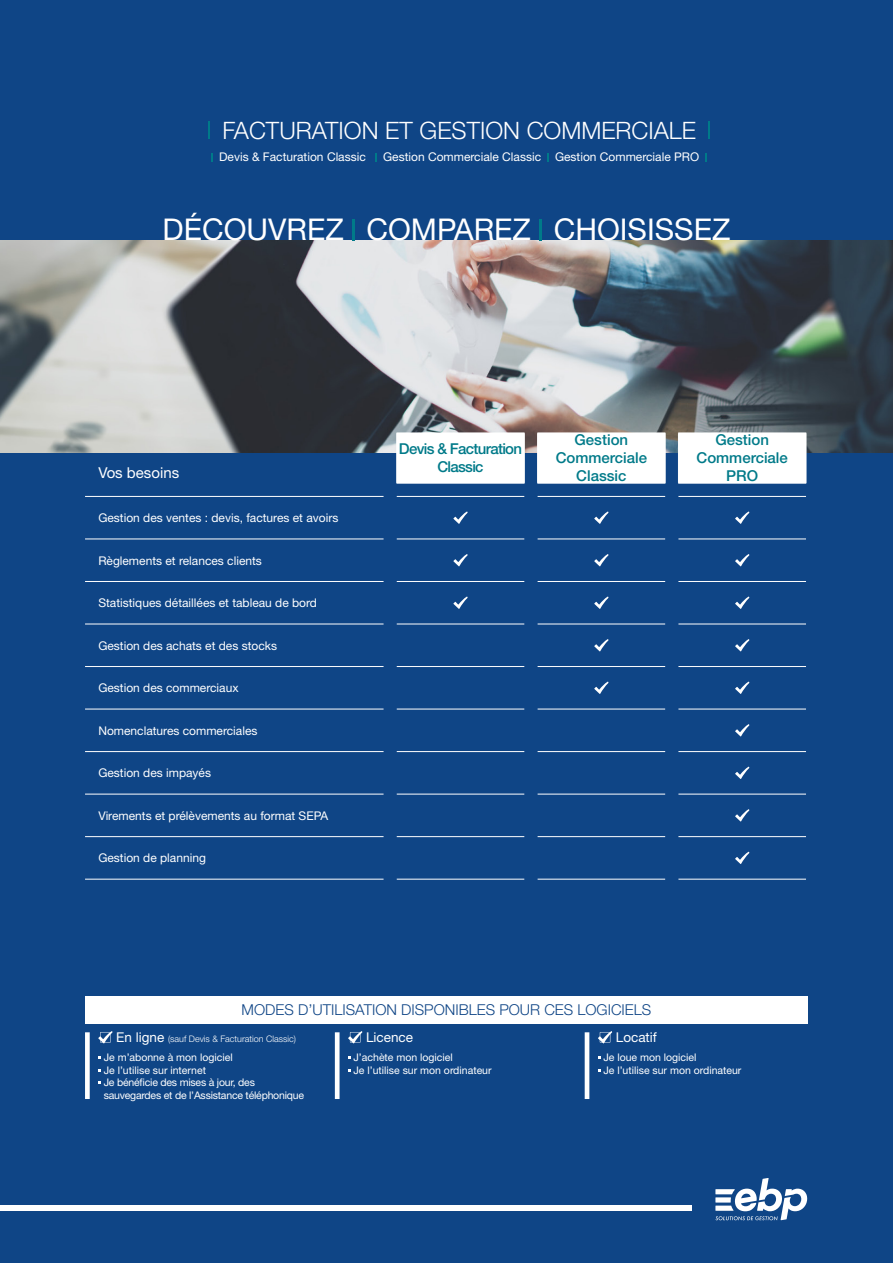
<style>
.page{position:relative;width:893px;height:1263px;background:#0f4586}
.page>*{position:absolute;margin:0;border:0;box-sizing:border-box;transform-origin:0 0}
.t1{font:30px "Helvetica Neue LT Std";color:#fff}
.t2{font:300 24px "Helvetica Neue LT Std";color:#fff}
.t3{font:500 15px/18px "Helvetica Neue LT Std";color:#007a89;text-align:center}
.t4{font:300 15px "Helvetica Neue LT Std";color:#0f4586}
.t5{font:500 15px/18px "Helvetica Neue LT Std";letter-spacing:-.045em;color:#007a89;text-align:center}
.t6{font:15px "Helvetica Neue LT Std";color:#fff}
.t7{font:13.5px "Helvetica Neue LT Std";color:#fff}
.t8{font:12px "Helvetica Neue LT Std";color:#fff}
.t9{font:10.5px/12.6px "Helvetica Neue LT Std";letter-spacing:-.02em;color:#fff}
.t10{font:10.5px/12.6px "Helvetica Neue LT Std";color:#fff}
.t11{font:300 9px "Helvetica Neue LT Std";color:#fff}
.s1{font-weight:400;font-size:13.5px}
</style>
<div class="page">
<div style="left:0;top:1205px;width:692px;height:6px;background:#fff"></div>
<svg style="left:208px;top:121px;width:2px;height:17px"></svg>
<svg style="left:708px;top:121px;width:2px;height:17px"></svg>
<svg style="left:211px;top:153px;width:2px;height:8px"></svg>
<svg style="left:375px;top:153px;width:2px;height:8px"></svg>
<svg style="left:547px;top:153px;width:2px;height:8px"></svg>
<svg style="left:705px;top:153px;width:2px;height:8px"></svg>
<svg style="left:715px;top:1178px;width:92px;height:42px"></svg>
<img style="left:0;top:240px;width:893px;height:213px">
<div style="left:85px;top:996px;width:723px;height:27px;background:#fff"></div>
<div style="left:397px;top:433px;width:409px;height:50px;background:#fff"></div>
<hr style="left:85px;top:496px;width:299px;height:1px;background:#fff">
<hr style="left:397px;top:496px;width:127px;height:1px;background:#fff">
<hr style="left:538px;top:496px;width:127px;height:1px;background:#fff">
<hr style="left:678px;top:496px;width:128px;height:1px;background:#fff">
<hr style="left:85px;top:539px;width:299px;height:1px;background:#fff">
<hr style="left:397px;top:539px;width:127px;height:1px;background:#fff">
<hr style="left:538px;top:539px;width:127px;height:1px;background:#fff">
<hr style="left:678px;top:539px;width:128px;height:1px;background:#fff">
<hr style="left:85px;top:581px;width:299px;height:1px;background:#fff">
<hr style="left:397px;top:581px;width:127px;height:1px;background:#fff">
<hr style="left:538px;top:581px;width:127px;height:1px;background:#fff">
<hr style="left:678px;top:581px;width:128px;height:1px;background:#fff">
<hr style="left:85px;top:624px;width:299px;height:1px;background:#fff">
<hr style="left:397px;top:624px;width:127px;height:1px;background:#fff">
<hr style="left:538px;top:624px;width:127px;height:1px;background:#fff">
<hr style="left:678px;top:624px;width:128px;height:1px;background:#fff">
<hr style="left:85px;top:666px;width:299px;height:1px;background:#fff">
<hr style="left:397px;top:666px;width:127px;height:1px;background:#fff">
<hr style="left:538px;top:666px;width:127px;height:1px;background:#fff">
<hr style="left:678px;top:666px;width:128px;height:1px;background:#fff">
<hr style="left:85px;top:709px;width:299px;height:1px;background:#fff">
<hr style="left:397px;top:709px;width:127px;height:1px;background:#fff">
<hr style="left:538px;top:709px;width:127px;height:1px;background:#fff">
<hr style="left:678px;top:709px;width:128px;height:1px;background:#fff">
<hr style="left:85px;top:751px;width:299px;height:1px;background:#fff">
<hr style="left:397px;top:751px;width:127px;height:1px;background:#fff">
<hr style="left:538px;top:751px;width:127px;height:1px;background:#fff">
<hr style="left:678px;top:751px;width:128px;height:1px;background:#fff">
<hr style="left:85px;top:794px;width:299px;height:1px;background:#fff">
<hr style="left:397px;top:794px;width:127px;height:1px;background:#fff">
<hr style="left:538px;top:794px;width:127px;height:1px;background:#fff">
<hr style="left:678px;top:794px;width:128px;height:1px;background:#fff">
<hr style="left:85px;top:836px;width:299px;height:1px;background:#fff">
<hr style="left:85px;top:879px;width:299px;height:1px;background:#fff">
<hr style="left:397px;top:836px;width:127px;height:1px;background:#fff">
<hr style="left:397px;top:879px;width:127px;height:1px;background:#fff">
<hr style="left:538px;top:836px;width:127px;height:1px;background:#fff">
<hr style="left:538px;top:879px;width:127px;height:1px;background:#fff">
<hr style="left:678px;top:836px;width:128px;height:1px;background:#fff">
<hr style="left:678px;top:879px;width:128px;height:1px;background:#fff">
<hr style="left:396px;top:433px;width:129px;height:1px;background:#fff">
<hr style="left:396px;top:433px;width:1px;height:50px;background:#fff">
<hr style="left:524px;top:433px;width:1px;height:50px;background:#fff">
<hr style="left:537px;top:433px;width:128px;height:1px;background:#fff">
<hr style="left:537px;top:433px;width:1px;height:50px;background:#fff">
<hr style="left:665px;top:433px;width:1px;height:50px;background:#fff">
<hr style="left:678px;top:433px;width:128px;height:1px;background:#fff">
<hr style="left:678px;top:433px;width:1px;height:50px;background:#fff">
<hr style="left:806px;top:433px;width:1px;height:50px;background:#fff">
<hr style="left:396px;top:483px;width:129px;height:1px;background:#fff">
<hr style="left:537px;top:483px;width:128px;height:1px;background:#fff">
<hr style="left:678px;top:483px;width:128px;height:1px;background:#fff">
<svg style="left:453px;top:511px;width:15px;height:13px"></svg>
<svg style="left:594px;top:511px;width:14px;height:13px"></svg>
<svg style="left:735px;top:511px;width:14px;height:13px"></svg>
<svg style="left:453px;top:554px;width:15px;height:12px"></svg>
<svg style="left:594px;top:554px;width:14px;height:12px"></svg>
<svg style="left:735px;top:554px;width:14px;height:12px"></svg>
<svg style="left:453px;top:596px;width:15px;height:13px"></svg>
<svg style="left:594px;top:596px;width:14px;height:13px"></svg>
<svg style="left:735px;top:596px;width:14px;height:13px"></svg>
<svg style="left:594px;top:639px;width:14px;height:12px"></svg>
<svg style="left:735px;top:639px;width:14px;height:12px"></svg>
<svg style="left:594px;top:681px;width:14px;height:13px"></svg>
<svg style="left:735px;top:681px;width:14px;height:13px"></svg>
<svg style="left:735px;top:724px;width:14px;height:12px"></svg>
<svg style="left:735px;top:766px;width:14px;height:13px"></svg>
<svg style="left:735px;top:809px;width:14px;height:13px"></svg>
<svg style="left:735px;top:852px;width:14px;height:12px"></svg>
<div style="left:85px;top:1032px;width:5px;height:67px;background:#fff"></div>
<svg style="left:98px;top:1031px;width:15px;height:12px"></svg>
<div style="left:335px;top:1032px;width:5px;height:67px;background:#fff"></div>
<svg style="left:348px;top:1031px;width:14px;height:12px"></svg>
<hr style="left:585px;top:1032px;width:4px;height:67px;background:#fff">
<svg style="left:598px;top:1031px;width:14px;height:12px"></svg>
<hr style="left:352px;top:219px;width:2px;height:21px;background:#007a89">
<hr style="left:539px;top:219px;width:3px;height:21px;background:#007a89">
<h2 class="t2" style="left:222px;top:115px;width:475px">FACTURATION ET GESTION COMMERCIALE</h2>
<p class="t8" style="left:219px;top:150px;width:148px">Devis &amp; Facturation Classic</p>
<p class="t8" style="left:383px;top:150px;width:318px">Gestion Commerciale Classic Gestion Commerciale PRO</p>
<h1 class="t1" style="left:163px;top:212px;width:569px">DÉCOUVREZ COMPAREZ CHOISISSEZ</h1>
<p class="t6" style="left:98px;top:464px;width:82px">Vos besoins</p>
<p class="t8" style="left:98px;top:510px;width:242px">Gestion des ventes : devis, factures et avoirs</p>
<p class="t8" style="left:98px;top:553px;width:165px">Règlements et relances clients</p>
<p class="t8" style="left:98px;top:596px;width:220px">Statistiques détaillées et tableau de bord</p>
<p class="t8" style="left:98px;top:638px;width:180px">Gestion des achats et des stocks</p>
<p class="t8" style="left:98px;top:681px;width:142px">Gestion des commerciaux</p>
<p class="t8" style="left:98px;top:723px;width:161px">Nomenclatures commerciales</p>
<p class="t8" style="left:98px;top:766px;width:114px">Gestion des impayés</p>
<p class="t8" style="left:98px;top:808px;width:232px">Virements et prélèvements au format SEPA</p>
<p class="t8" style="left:98px;top:851px;width:109px">Gestion de planning</p>
<p class="t5" style="left:399px;top:440px;width:125px">Devis &amp; Facturation<br>Classic</p>
<p class="t3" style="left:556px;top:431px;width:93px">Gestion<br>Commerciale<br>Classic</p>
<p class="t3" style="left:696px;top:431px;width:93px">Gestion<br>Commerciale<br>PRO</p>
<p class="t4" style="left:242px;top:1000px;width:411px">MODES D’UTILISATION DISPONIBLES POUR CES LOGICIELS</p>
<p class="t11" style="left:116px;top:1033px;width:181px"><span class="s1">En ligne</span> (sauf Devis &amp; Facturation Classic)</p>
<p class="t9" style="left:104px;top:1051px;width:202px">Je m’abonne à mon logiciel<br>Je l’utilise sur internet<br>Je bénéficie des mises à jour, des sauvegardes et de l’Assistance téléphonique</p>
<p class="t7" style="left:616px;top:1029px;width:42px">Locatif</p>
<p class="t10" style="left:603px;top:1051px;width:140px">Je loue mon logiciel<br>Je l’utilise sur mon ordinateur</p>
<p class="t7" style="left:366px;top:1029px;width:49px">Licence</p>
<p class="t10" style="left:354px;top:1051px;width:140px">J’achète mon logiciel<br>Je l’utilise sur mon ordinateur</p>
</div>
